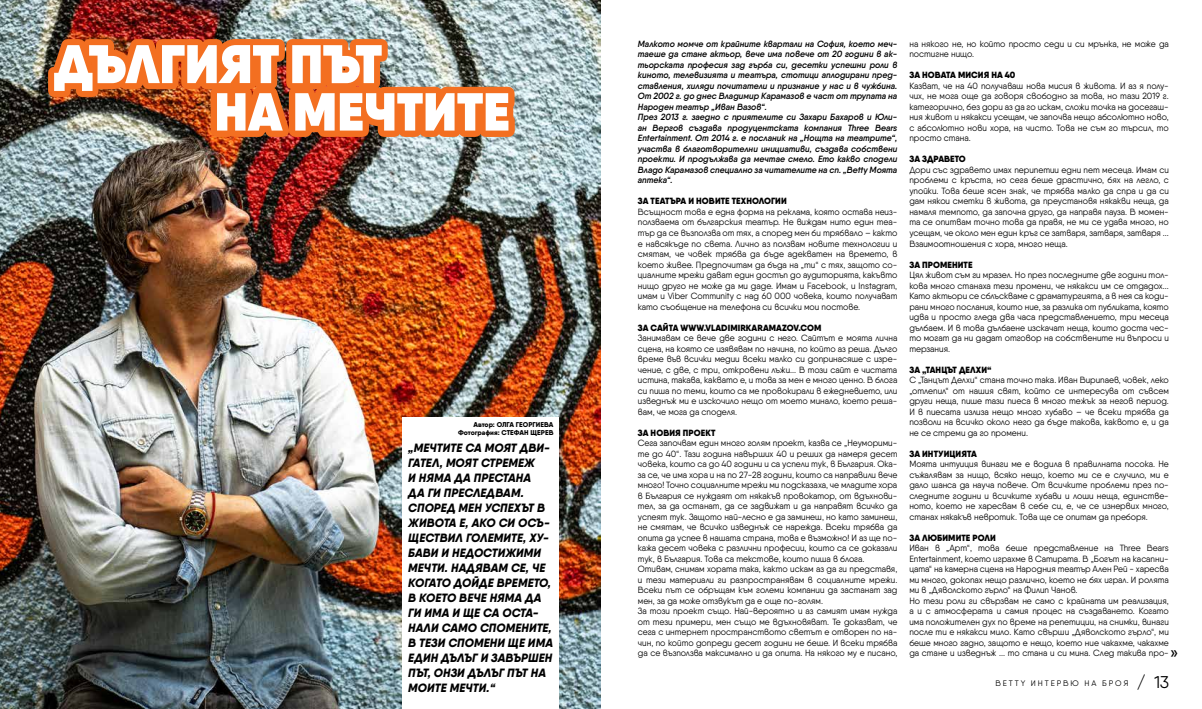
<style>
.page{position:relative;width:1202px;height:709px;background:#fff}
.page>*{position:absolute;margin:0;border:0;box-sizing:border-box;transform-origin:0 0}
.t1{font:800 54.2px "Qanelas";color:#fff}
.t2{font:800 53.4px "Qanelas";color:#fff}
.t3{font:italic 800 12px/15px "Qanelas";letter-spacing:.01em;color:#000}
.t4{font:9px/10.5px "Qanelas";color:#000;text-align:justify}
.t5{font:italic 600 9px/10.5px "Qanelas";color:#000}
.t6{font:900 9px "Qanelas";letter-spacing:.01em;color:#000}
.t7{font:8px "Qanelas";letter-spacing:.235em;color:#000}
.t8{font:800 7px/8px "Qanelas";color:#000;text-align:right}
.s1{font-size:18px}
.s2{font-size:17px}
</style>
<div class="page">
<img style="left:0;top:0;width:601px;height:709px">
<img style="left:42px;top:6px;width:479px;height:152px">
<div style="left:403px;top:437px;width:156px;height:272px;background:#fff"></div>
<div style="left:403px;top:417px;width:156px;height:21px;background:#fff"></div>
<h1 class="t1" style="left:54px;top:28px;width:330px">ДЪЛГИЯТ ПЪТ</h1>
<h2 class="t2" style="left:214px;top:77px;width:297px">НА МЕЧТИТЕ</h2>
<p class="t8" style="left:458px;top:420px;width:97px">Автор: Олга Георгиева<br>Фотография: Стефан Щерев</p>
<p class="t3" style="left:408px;top:440px;width:146px">„Мечтите са моят дви&shy;гател, моят стремеж<br>и няма да престана<br>да ги преследвам.<br>Според мен успехът в живота е, ако си осъ&shy;ществил големите, ху&shy;бави и недостижими мечти. Надявам се, че когато дойде времето, в което вече няма да ги има и ще са оста&shy;нали само спомените, в тези спомени ще има един дълъг и завършен път, онзи дълъг път на моите мечти.“</p>
<p class="t5" style="left:638px;top:38px;width:261px">Малкото момче от крайните квартали на София, което меч&shy;таеше да стане актьор, вече има повече от 20 години в ак&shy;тьорската професия зад гърба си, десетки успешни роли в киното, телевизията и театъра, стотици аплодирани пред&shy;ставления, хиляди почитатели и признание у нас и в чужбина.<br>От 2002 г. до днес Владимир Карамазов е част от трупата на Народен театър „Иван Вазов“.<br>През 2013 г. заедно с приятелите си Захари Бахаров и Юли&shy;ан Вергов създава продуцентската компания Three Bears Entertainment. От 2014 г. е посланик на „Нощта на театрите“, участва в благотворителни инициативи, създава собствени проекти. И продължава да мечтае смело. Ето какво сподели Владо Карамазов специално за читателите на сп. „Betty Моята аптека“.</p>
<p class="t6" style="left:638px;top:195px;width:150px">ЗА ТЕАТЪРА И НОВИТЕ ТЕХНОЛОГИИ</p>
<p class="t4" style="left:638px;top:206px;width:261px">Всъщност това е една форма на реклама, която остава неиз&shy;ползваема от българския театър. Не виждам нито един теа&shy;тър да се възползва от тях, а според мен би трябвало – както е навсякъде по света. Лично аз ползвам новите технологии и смятам, че човек трябва да бъде адекватен на времето, в което живее. Предпочитам да бъда на „ти“ с тях, защото со&shy;циалните мрежи дават един достъп до аудиторията, какъвто нищо друго не може да ми даде. И мам и Facebook, и Instagram, имам и Viber Communitу с над 60 000 човека, които получават като съобщение на телефона си всички мои постове.</p>
<p class="t6" style="left:638px;top:321px;width:185px">ЗА САЙТА WWW.VLADIMIRKARAMAZOV.COM</p>
<p class="t4" style="left:638px;top:332px;width:261px">Занимавам се вече две години с него. Сайтът е моята лична сцена, на която се изявявам по начина, по който аз реша. Дълго време във всички медии всеки малко си допринасяше с изре&shy;чение, с две, с три, откровени лъжи... В този сайт е чистата истина, такава, каквато е, и това за мен е много ценно. В блога си пиша по теми, които са ме провокирали в ежедневието, или изведнъж ми е изскочило нещо от моето минало, което реша&shy;вам, че мога да споделя.</p>
<p class="t6" style="left:638px;top:426px;width:79px">ЗА НОВИЯ ПРОЕКТ</p>
<p class="t4" style="left:638px;top:437px;width:261px;text-align:left">Сега започвам един много голям проект, казва се „Неуморими&shy;те до 40“. Тази година навърших 40 и реших да намеря десет човека, които са до 40 години и са успели тук, в България. Ока&shy;за се, че има хора и на по 27-28 години, които са направили вече много! Точно социалните мрежи ми подсказаха, че младите хора в България се нуждаят от някакъв провокатор, от вдъхнови&shy;тел, за да останат, да се задвижат и да направят всичко да успеят тук. Защото най-лесно е да заминеш, но като заминеш, не смятам, че всичко изведнъж се нарежда. Всеки трябва да опита да успее в нашата страна, това е възможно! И аз ще по&shy;кажа десет човека с различни професии, които са се доказали тук, в България. Това са текстове, които пиша в блога.<br>Отивам, снимам хората така, както искам аз да ги представя, и тези материали ги разпространявам в социалните мрежи.<br>Всеки път се обръщам към големи компании да застанат зад мен, за да може отзвукът да е още по-голям.<br>За този проект също. Най-вероятно и аз самият имам нужда от тези примери, мен също ме вдъхновяват. Те доказват, че сега с интернет пространството светът е отворен по на&shy;чин, по който допреди десет години не беше. И всеки трябва да се възползва максимално и да опита. На някого му е писано,</p>
<p class="t4" style="left:909px;top:38px;width:261px">на някого не, но който просто седи и си мрънка, не може да постигне нищо.</p>
<p class="t6" style="left:909px;top:69px;width:108px">ЗА НОВАТА МИСИЯ НА 40</p>
<p class="t4" style="left:909px;top:80px;width:261px">Казват, че на 40 получаваш нова мисия в живота. И аз я полу&shy;чих, не мога още да говоря свободно за това, но тази 2019 г. категорично, без дори аз да го искам, сложи точка на досегаш&shy;ния живот и някакси усещам, че започва нещо абсолютно ново, с абсолютно нови хора, на чисто. Това не съм го търсил, то просто стана.</p>
<p class="t6" style="left:909px;top:153px;width:58px">ЗА ЗДРАВЕТО</p>
<p class="t4" style="left:909px;top:164px;width:261px">Дори със здравето имах перипетии едни пет месеца. И мам си проблеми с кръста, но сега беше драстично, бях на легло, с упойки. Това беше ясен знак, че трябва малко да спра и да си дам някои сметки в живота, да преустановя някакви неща, да намаля темпото, да започна друго, да направя пауза. В момен&shy;та се опитвам точно това да правя, не ми се удава много, но усещам, че около мен един кръг се затваря, затваря, затваря ...<br>Взаимоотношения с хора, много неща.</p>
<p class="t6" style="left:909px;top:258px;width:65px">ЗА ПРОМЕНИТЕ</p>
<p class="t4" style="left:909px;top:269px;width:261px">Цял живот съм ги мразел. Н о през последните две години тол&shy;кова много станаха тези промени, че някакси им се отдадох...<br>Като актьори се сблъскваме с драматургията, а в нея са коди&shy;рани много послания, които ние, за разлика от публиката, която идва и просто гледа два часа представлението, три месеца дълбаем. И в това дълбаене изскачат неща, които доста чес&shy;то могат да ни дадат отговор на собствените ни въпроси и терзания.</p>
<p class="t6" style="left:909px;top:363px;width:84px">ЗА „ТАНЦЪТ ДЕЛХИ“</p>
<p class="t4" style="left:909px;top:374px;width:261px">С „Танцът Делхи“ стана точно така. И ван Вирипаев, човек, леко „отлепил“ от нашия свят, който се интересува от съвсем други неща, пише тази пиеса в много тежък за негов период.<br>И в пиесата излиза нещо много хубаво – че всеки трябва да позволи на всичко около него да бъде такова, каквото е, и да не се стреми да го промени.</p>
<p class="t6" style="left:909px;top:447px;width:69px">ЗА ИНТУИЦИЯТА</p>
<p class="t4" style="left:909px;top:458px;width:261px">Моята интуиция винаги ме е водила в правилната посока. Не съжалявам за нищо, всяко нещо, което ми се е случило, ми е дало шанса да науча повече. От всичките проблеми през по&shy;следните години и всичките хубави и лоши неща, единстве&shy;ното, което не харесвам в себе си, е, че се изнервих много, станах някакъв невротик. Това ще се опитам да преборя.</p>
<p class="t6" style="left:909px;top:531px;width:88px">ЗА ЛЮБИМИТЕ РОЛИ</p>
<p class="t4" style="left:909px;top:542px;width:271px;text-align:left">И ван в „Арт“, това беше представление на Three Bears Entertainment, което играхме в Сатирата. В „Богът на касапни&shy;цата“ на камерна сцена на Народния театър Ален Рей - харесва ми много, докопах нещо различно, което не бях играл. И ролята ми в „Дяволското гърло“ на Филип Чанов.<br>Но тези роли ги свързвам не само с крайната им реализация,<br>а и с атмосферата и самия процес на създаването. Когато има положителен дух по време на репетиции, на снимки, винаги после ти е някакси мило. Като свърши „Дяволското гърло“, ми беше много гадно, защото е нещо, което ние чакахме, чакахме да стане и изведнъж ... то стана и си мина. След такива про-<span class="s1">»</span></p>
<p class="t7" style="left:995px;top:678px;width:175px">betty интервю на броя <span class="s2">/ 13</span></p>
</div>
